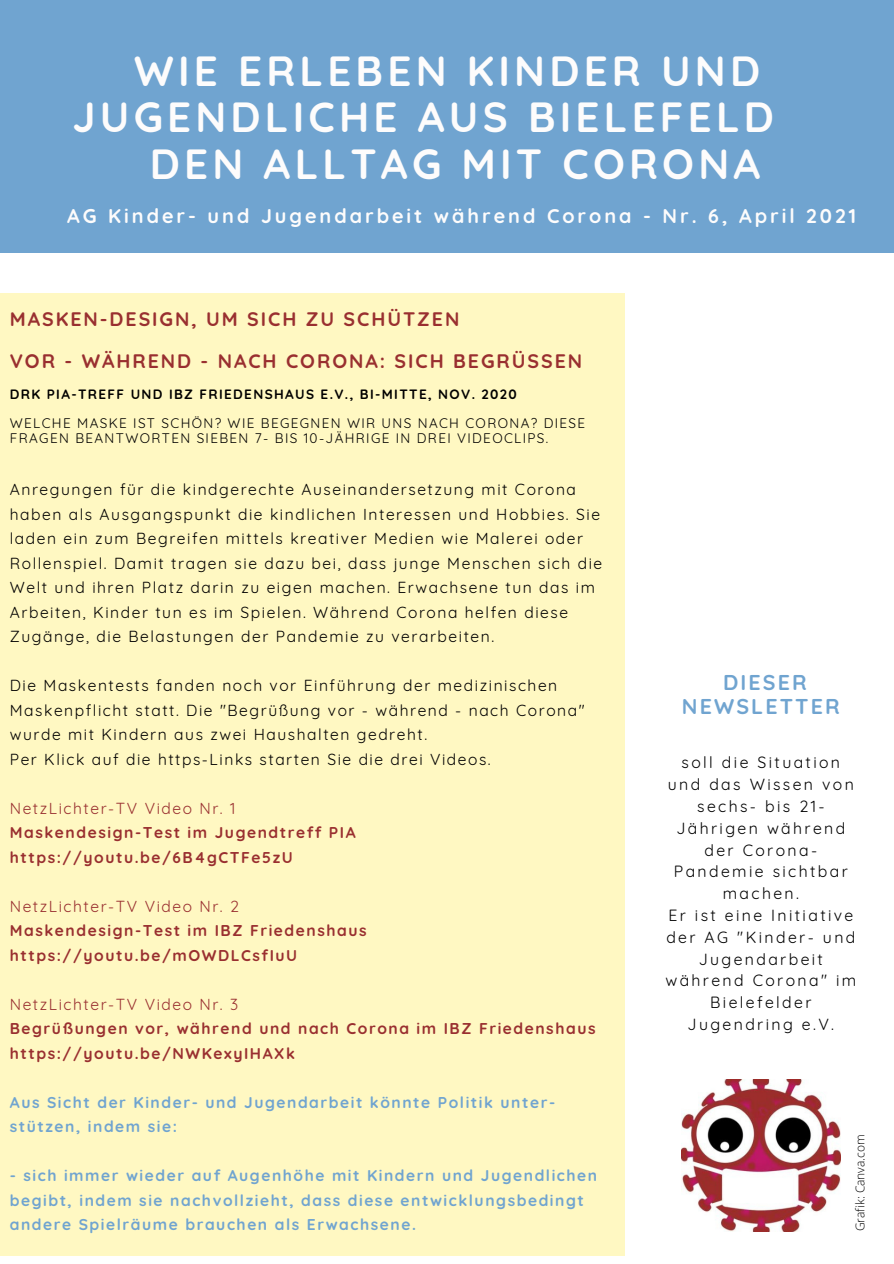
<style>
.page{position:relative;width:894px;height:1264px;background:#fff}
.page>*{position:absolute;margin:0;border:0;box-sizing:border-box;transform-origin:0 0}
.t1{font:700 42px "Quicksand";letter-spacing:.1em;color:#fdfcfc}
.t2{font:700 21.3px/23.9px "Quicksand";letter-spacing:.1em;color:#70a4d0;text-align:center}
.t3{font:700 19.8px "Quicksand";letter-spacing:.15em;color:#fdfcfc}
.t4{font:700 19.5px "Quicksand";letter-spacing:.1em;color:#992f30}
.t5{font:15.9px/21.8px "Quicksand";letter-spacing:.15em;color:#000;text-align:center}
.t6{font:15.6px/24.5px "Quicksand";letter-spacing:.1em;color:#000}
.t7{font:700 15.6px/24.5px "Quicksand";letter-spacing:.1em;color:#70a4d0}
.t8{font:700 15.6px/24.5px "Quicksand";letter-spacing:.1em;color:#992f30}
.t9{font:15.6px "Quicksand";letter-spacing:.1em;color:#992f30}
.t10{font:13.5px/14.7px "Quicksand";letter-spacing:.1em;color:#000}
.t11{font:700 13.5px "Quicksand";letter-spacing:.1em;color:#000}
.t12{font:300 12px "Open Sans";color:#000}
</style>
<div class="page">
<div style="left:0;top:0;width:893px;height:252px;background:#70a4d0"></div>
<div style="left:0;top:293px;width:624px;height:476px;background:#fff8c2"></div>
<div style="left:0;top:769px;width:624px;height:199px;background:#fff8c2"></div>
<img style="left:681px;top:1079px;width:159px;height:152px">
<div style="left:0;top:1055px;width:624px;height:200px;background:#fff8c2"></div>
<div style="left:0;top:857px;width:624px;height:199px;background:#fff8c2"></div>
<p class="t1" style="left:134px;top:44px;width:627px">WIE ERLEBEN KINDER UND</p>
<p class="t1" style="left:72px;top:90px;width:702px">JUGENDLICHE AUS BIELEFELD</p>
<p class="t1" style="left:150px;top:136px;width:611px">DEN ALLTAG MIT CORONA</p>
<p class="t3" style="left:67px;top:203px;width:789px">AG Kinder- und Jugendarbeit während Corona - Nr. 6, April 2021</p>
<p class="t4" style="left:10px;top:306px;width:451px">MASKEN-DESIGN, UM SICH ZU SCHÜTZEN</p>
<p class="t4" style="left:10px;top:349px;width:574px">VOR - WÄHREND - NACH CORONA: SICH BEGRÜSSEN</p>
<p class="t11" style="left:10px;top:385px;width:508px">DRK PIA-TREFF UND IBZ FRIEDENSHAUS E.V., BI-MITTE, NOV. 2020</p>
<p class="t10" style="left:10px;top:416px;width:576px">WELCHE MASKE IST SCHÖN? WIE BEGEGNEN WIR UNS NACH CORONA? DIESE<br>FRAGEN BEANTWORTEN SIEBEN 7- BIS 10-JÄHRIGE IN DREI VIDEOCLIPS.</p>
<p class="t6" style="left:10px;top:477px;width:594px">Anregungen für die kindgerechte Auseinandersetzung mit Corona haben als Ausgangspunkt die kindlichen Interessen und Hobbies. Sie laden ein zum Begreifen mittels kreativer Medien wie Malerei oder Rollenspiel. Damit tragen sie dazu bei, dass junge Menschen sich die Welt und ihren Platz darin zu eigen machen. Erwachsene tun das im Arbeiten, Kinder tun es im Spielen. Während Corona helfen diese Zugänge, die Belastungen der Pandemie zu verarbeiten.</p>
<p class="t6" style="left:10px;top:673px;width:576px">Die Maskentests fanden noch vor Einführung der medizinischen<br>Maskenpflicht statt. Die "Begrüßung vor - während - nach Corona" wurde mit Kindern aus zwei Haushalten gedreht.</p>
<p class="t6" style="left:10px;top:746px;width:482px">Per Klick auf die https-Links starten Sie die drei Videos.</p>
<p class="t9" style="left:10px;top:798px;width:227px">NetzLichter-TV Video Nr. 1</p>
<p class="t8" style="left:10px;top:820px;width:347px">Maskendesign-Test im Jugendtreff PIA https://youtu.be/6B4gCTFe5zU</p>
<p class="t9" style="left:10px;top:896px;width:231px">NetzLichter-TV Video Nr. 2</p>
<p class="t8" style="left:10px;top:918px;width:358px">Maskendesign-Test im IBZ Friedenshaus</p>
<p class="t8" style="left:10px;top:942px;width:289px">https://youtu.be/mOWDLCsfIuU</p>
<p class="t9" style="left:10px;top:994px;width:230px">NetzLichter-TV Video Nr. 3</p>
<p class="t8" style="left:10px;top:1016px;width:587px">Begrüßungen vor, während und nach Corona im IBZ Friedenshaus</p>
<p class="t8" style="left:10px;top:1040px;width:286px">https://youtu.be/NWKexyIHAXk</p>
<p class="t7" style="left:10px;top:1089px;width:546px">Aus Sicht der Kinder- und Jugendarbeit könnte Politik unter&shy;stützen, indem sie:</p>
<p class="t7" style="left:10px;top:1163px;width:588px">- sich immer wieder auf Augenhöhe mit Kindern und Jugendlichen begibt, indem sie nachvollzieht, dass diese entwicklungsbedingt andere Spielräume brauchen als Erwachsene.</p>
<p class="t2" style="left:681px;top:670px;width:159px">DIESER<br>NEWSLETTER</p>
<p class="t5" style="left:667px;top:751px;width:187px">soll die Situation und das Wissen von sechs- bis 21-<br>Jährigen während der Corona-<br>Pandemie sichtbar machen.</p>
<p class="t5" style="left:665px;top:904px;width:192px">Er ist eine Initiative der AG "Kinder- und<br>Jugendarbeit während Corona" im<br>Bielefelder<br>Jugendring e.V.</p>
<p class="t12" style="left:851px;top:1231px;width:98px;rotate:-90deg">Grafik: Canva.com</p>
</div>
